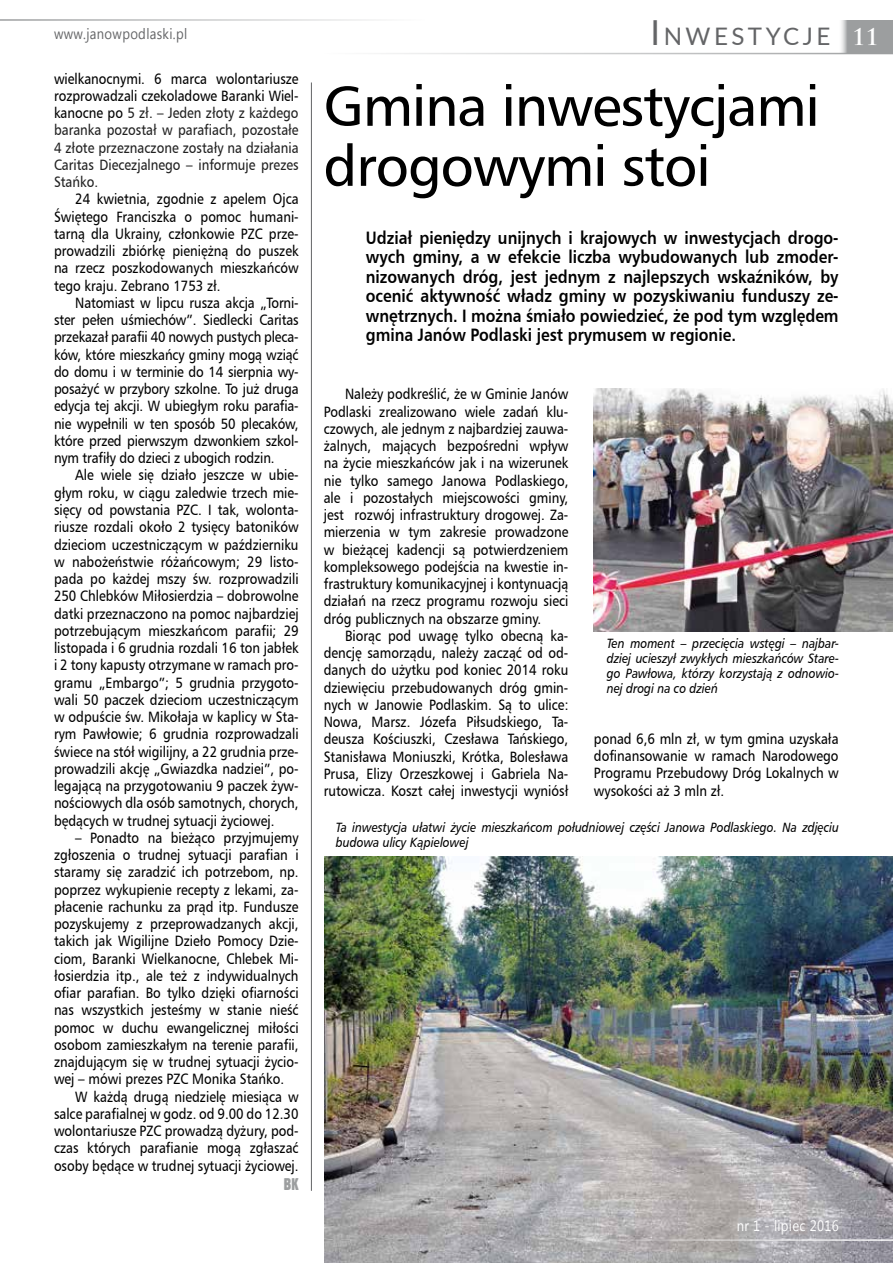
<style>
.page{position:relative;width:893px;height:1263px;background:#fff}
.page>*{position:absolute;margin:0;border:0;box-sizing:border-box;transform-origin:0 0}
.t1{font:57px/60px "Humanist 777 L2 Roman B";letter-spacing:-.02em;color:#000}
.t2{font:24.15px "Lato";letter-spacing:.145em;color:#646567}
.t3{font:18px/19.5px "Humanist 777 L2 Bold B";color:#000;text-align:justify;scale:.87 1}
.t4{font:16.5px "Gothic 821 Condensed L2";color:#9c9e9f}
.t5{font:15px/17.2px "Humanist 777 L2 Roman B";color:#000;text-align:justify;scale:.87 1}
.t6{font:15px/17.2px "Humanist 777 L2 Roman B";color:#212121;text-align:justify;scale:.87 1}
.t7{font:15px "Lao UI";letter-spacing:.025em;color:#646567;scale:.87 1}
.t8{font:15px "Lao UI";letter-spacing:.025em;color:#fff;scale:.87 1}
.t9{font:13.5px/15px "Humanist 777 L2 Italic B";color:#000;scale:.87 1}
.s1{font-size:34.5px}
.s2{font-family:"Trajan Pro";font-weight:700;font-size:22.5px;color:#fff}
.s3{color:#000}
</style>
<div class="page">
<img style="left:324px;top:857px;width:569px;height:406px">
<hr style="left:582px;top:1239px;width:311px;height:2px;background:#fff">
<div style="left:839px;top:20px;width:54px;height:33px;background:#9c9e9f"></div>
<hr style="left:324px;top:53px;width:569px;height:1px;background:#9c9e9f">
<hr style="left:0;top:19px;width:425px;height:2px;background:#9c9e9f">
<hr style="left:311px;top:82px;width:1px;height:1109px;background:#646567">
<img style="left:594px;top:388px;width:299px;height:243px">
<p class="t7" style="left:54px;top:24px;width:155px">www.janowpodlaski.pl</p>
<h2 class="t2" style="left:651px;top:19px;width:230px"><span class="s1">I</span> NWESTYCJE <span class="s2">11</span></h2>
<p class="t6" style="left:54px;top:69px;width:283px"><span class="s3">wielkanocnymi. 6 marca wolontariusze rozprowadzali czekoladowe Baranki Wiel&shy;kanocne po</span> 5 zł. – Jeden złoty z każdego baranka pozostał w parafiach, pozostałe 4 złote przeznaczone zostały na działania Caritas Diecezjalnego – informuje prezes Stańko.</p>
<p class="t5" style="left:54px;top:190px;width:283px;text-indent:21px">24 kwietnia, zgodnie z apelem Ojca Świętego Franciszka o pomoc humani&shy;tarną dla Ukrainy, członkowie PZC prze&shy;prowadzili zbiórkę pieniężną do puszek na rzecz poszkodowanych mieszkańców tego kraju. Zebrano 1753 zł.</p>
<p class="t5" style="left:54px;top:294px;width:283px;text-indent:21px">Natomiast w lipcu rusza akcja „Torni&shy;ster pełen uśmiechów”. Siedlecki Caritas przekazał parafii 40 nowych pustych pleca&shy;ków, które mieszkańcy gminy mogą wziąć do domu i w terminie do 14 sierpnia wy&shy;posażyć w przybory szkolne. To już druga edycja tej akcji. W ubiegłym roku parafia&shy;nie wypełnili w ten sposób 50 plecaków, które przed pierwszym dzwonkiem szkol&shy;nym trafiły do dzieci z ubogich rodzin.</p>
<p class="t5" style="left:54px;top:466px;width:283px;text-indent:21px">Ale wiele się działo jeszcze w ubie&shy;głym roku, w ciągu zaledwie trzech mie&shy;sięcy od powstania PZC. I tak, wolonta&shy;riusze rozdali około 2 tysięcy batoników dzieciom uczestniczącym w październiku w nabożeństwie różańcowym; 29 listo&shy;pada po każdej mszy św. rozprowadzili 250 Chlebków Miłosierdzia – dobrowolne datki przeznaczono na pomoc najbardziej potrzebującym mieszkańcom parafii; 29 listopada i 6 grudnia rozdali 16 ton jabłek i 2 tony kapusty otrzymane w ramach pro&shy;gramu „Embargo”; 5 grudnia przygoto&shy;wali 50 paczek dzieciom uczestniczącym w odpuście św. Mikołaja w kaplicy w Sta&shy;rym Pawłowie; 6 grudnia rozprowadzali świece na stół wigilijny, a 22 grudnia prze&shy;prowadzili akcję „Gwiazdka nadziei”, po&shy;legającą na przygotowaniu 9 paczek żyw&shy;nościowych dla osób samotnych, chorych, będących w trudnej sytuacji życiowej.</p>
<p class="t5" style="left:75px;top:828px;width:258px">– Ponadto na bieżąco przyjmujemy</p>
<p class="t5" style="left:54px;top:846px;width:283px">zgłoszenia o trudnej sytuacji parafian i</p>
<p class="t5" style="left:54px;top:863px;width:283px">staramy się zaradzić ich potrzebom, np.</p>
<p class="t5" style="left:54px;top:880px;width:283px">poprzez wykupienie recepty z lekami, za-</p>
<p class="t5" style="left:54px;top:897px;width:283px">płacenie rachunku za prąd itp. Fundusze</p>
<p class="t5" style="left:54px;top:915px;width:283px">pozyskujemy z przeprowadzanych akcji,</p>
<p class="t5" style="left:54px;top:932px;width:283px">takich jak Wigilijne Dzieło Pomocy Dzie-</p>
<p class="t5" style="left:54px;top:949px;width:283px">ciom, Baranki Wielkanocne, Chlebek Mi-</p>
<p class="t5" style="left:54px;top:966px;width:283px">łosierdzia itp., ale też z indywidualnych</p>
<p class="t5" style="left:54px;top:984px;width:283px">ofiar parafian. Bo tylko dzięki ofiarności</p>
<p class="t5" style="left:54px;top:1001px;width:283px">nas wszystkich jesteśmy w stanie nieść</p>
<p class="t5" style="left:54px;top:1018px;width:283px">pomoc w duchu ewangelicznej miłości</p>
<p class="t5" style="left:54px;top:1035px;width:283px">osobom zamieszkałym na terenie parafii,</p>
<p class="t5" style="left:54px;top:1053px;width:283px">znajdującym się w trudnej sytuacji życio-</p>
<p class="t5" style="left:54px;top:1070px;width:266px">wej – mówi prezes PZC Monika Stańko.</p>
<p class="t5" style="left:75px;top:1087px;width:258px">W każdą drugą niedzielę miesiąca w</p>
<p class="t5" style="left:54px;top:1104px;width:283px">salce parafialnej w godz. od 9.00 do 12.30</p>
<p class="t5" style="left:54px;top:1122px;width:283px">wolontariusze PZC prowadzą dyżury, pod-</p>
<p class="t5" style="left:54px;top:1139px;width:283px">czas których parafianie mogą zgłaszać</p>
<p class="t5" style="left:54px;top:1156px;width:283px">osoby będące w trudnej sytuacji życiowej.</p>
<p class="t4" style="left:284px;top:1174px;width:16px">BK</p>
<h1 class="t1" style="left:323px;top:74px;width:498px">Gmina inwestycjami drogowymi stoi</h1>
<p class="t3" style="left:366px;top:227px;width:545px">Udział pieniędzy unijnych i krajowych w inwestycjach drogo&shy;wych gminy, a w efekcie liczba wybudowanych lub zmoder&shy;nizowanych dróg, jest jednym z najlepszych wskaźników, by ocenić aktywność władz gminy w pozyskiwaniu funduszy ze&shy;wnętrznych. I można śmiało powiedzieć, że pod tym względem gmina Janów Podlaski jest prymusem w regionie.</p>
<p class="t5" style="left:324px;top:385px;width:283px;text-indent:21px">Należy podkreślić, że w Gminie Janów Podlaski zrealizowano wiele zadań klu&shy;czowych, ale jednym z najbardziej zauwa&shy;żalnych, mających bezpośredni wpływ na życie mieszkańców jak i na wizerunek nie tylko samego Janowa Podlaskiego, ale i pozostałych miejscowości gminy, jest rozwój infrastruktury drogowej. Za&shy;mierzenia w tym zakresie prowadzone w bieżącej kadencji są potwierdzeniem kompleksowego podejścia na kwestie in&shy;frastruktury komunikacyjnej i kontynuacją działań na rzecz programu rozwoju sieci dróg publicznych na obszarze gminy.</p>
<p class="t5" style="left:324px;top:627px;width:283px;text-indent:21px">Biorąc pod uwagę tylko obecną ka&shy;dencję samorządu, należy zacząć od od&shy;danych do użytku pod koniec 2014 roku dziewięciu przebudowanych dróg gmin&shy;nych w Janowie Podlaskim. Są to ulice:<br>Nowa, Marsz. Józefa Piłsudskiego, Ta&shy;deusza Kościuszki, Czesława Tańskiego, Stanisława Moniuszki, Krótka, Bolesława Prusa, Elizy Orzeszkowej i Gabriela Na&shy;rutowicza. Koszt całej inwestycji wyniósł</p>
<p class="t9" style="left:607px;top:635px;width:268px;text-align:justify">Ten moment – przecięcia wstęgi – najbar&shy;dziej ucieszył zwykłych mieszkańców Stare&shy;go Pawłowa, którzy korzystają z odnowio&shy;nej drogi na co dzień</p>
<p class="t5" style="left:594px;top:730px;width:283px">ponad 6,6 mln zł, w tym gmina uzyskała dofinansowanie w ramach Narodowego Programu Przebudowy Dróg Lokalnych w wysokości aż 3 mln zł.</p>
<p class="t9" style="left:336px;top:819px;width:580px">Ta inwestycja ułatwi życie mieszkańcom południowej części Janowa Podlaskiego. Na zdjęciu budowa ulicy Kąpielowej</p>
<p class="t8" style="left:737px;top:1216px;width:119px">nr 1 - lipiec 2016</p>
</div>
